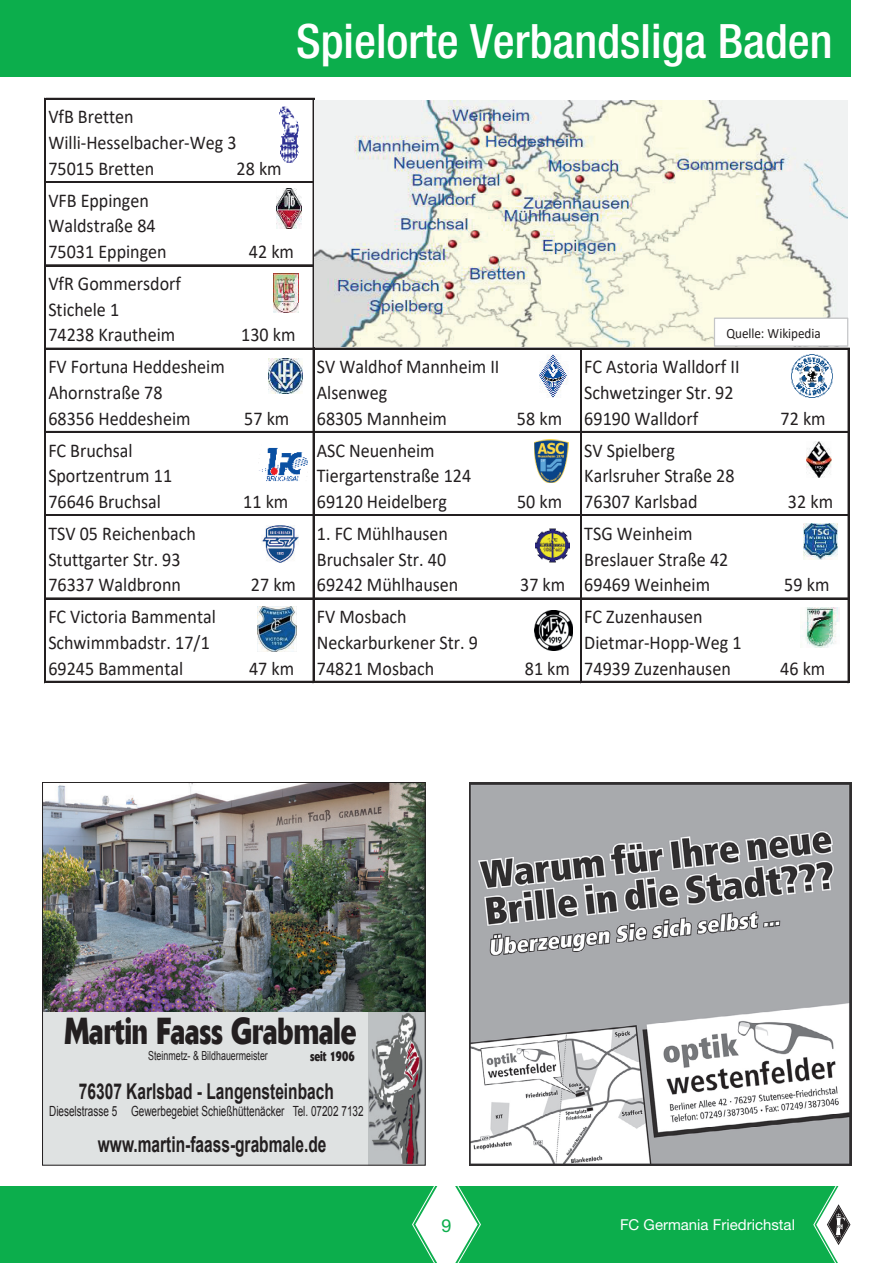
<style>
.page{position:relative;width:893px;height:1263px;background:#fff}
.page>*{position:absolute;margin:0;border:0;box-sizing:border-box;transform-origin:0 0}
.t1{font:500 47.4px "Helvetica Neue Condensed";color:#fff}
.t2{font:700 37.35px "Delta";color:#231f20;scale:.71 1}
.t3{font:700 21.75px "Arial";color:#231f20;scale:.71 1}
.t4{font:19.5px/25.7px "Calibri";color:#231f20;scale:.92 1}
.t5{font:18px "Helvetica Neue";color:#0cae4c}
.t6{font:15px "Helvetica Neue";color:#fff}
.t7{font:14.25px "Calibri";letter-spacing:-.005em;color:#231f20;scale:.92 1}
.t8{font:13.95px "Arial";color:#231f20;scale:.71 1}
.t9{font:700 13.95px "Delta";color:#231f20;scale:.71 1}
.t10{font:12.45px "Arial";color:#231f20;scale:.71 1}
</style>
<div class="page">
<div style="left:0;top:1186px;width:850px;height:77px;background:#0cae4c"></div>
<div style="left:0;top:0;width:850px;height:77px;background:#0cae4c"></div>
<svg style="left:813px;top:1165px;width:39px;height:98px"></svg>
<div style="left:43px;top:1011px;width:382px;height:154px;background:#dfe2e2"></div>
<svg style="left:368px;top:978px;width:113px;height:285px"></svg>
<img style="left:45px;top:784px;width:378px;height:227px">
<hr style="left:892px;top:1018px;width:1px;height:42px;background:#231f20">
<div style="left:43px;top:782px;width:382px;height:383px;border:1px solid #231f20"></div>
<img style="left:470px;top:783px;width:381px;height:382px">
<hr style="left:44px;top:98px;width:2px;height:585px;background:#231f20">
<hr style="left:313px;top:100px;width:1px;height:583px;background:#231f20">
<hr style="left:580px;top:350px;width:2px;height:333px;background:#231f20">
<hr style="left:848px;top:350px;width:1px;height:333px;background:#231f20">
<hr style="left:46px;top:98px;width:268px;height:2px;background:#231f20">
<hr style="left:46px;top:181px;width:268px;height:2px;background:#231f20">
<hr style="left:46px;top:265px;width:268px;height:1px;background:#231f20">
<hr style="left:46px;top:348px;width:803px;height:2px;background:#231f20">
<hr style="left:46px;top:431px;width:803px;height:2px;background:#231f20">
<hr style="left:46px;top:514px;width:803px;height:1px;background:#231f20">
<hr style="left:46px;top:515px;width:803px;height:1px;background:#231f20">
<hr style="left:46px;top:598px;width:803px;height:1px;background:#231f20">
<hr style="left:46px;top:681px;width:803px;height:2px;background:#231f20">
<img style="left:315px;top:100px;width:533px;height:246px">
<img style="left:805px;top:607px;width:34px;height:40px">
<img style="left:807px;top:442px;width:24px;height:36px">
<img style="left:539px;top:355px;width:29px;height:42px">
<img style="left:269px;top:359px;width:33px;height:34px">
<img style="left:273px;top:274px;width:25px;height:38px">
<img style="left:276px;top:188px;width:26px;height:41px">
<img style="left:536px;top:528px;width:34px;height:35px">
<img style="left:803px;top:524px;width:35px;height:36px">
<img style="left:279px;top:107px;width:19px;height:56px">
<div style="left:714px;top:318px;width:134px;height:28px;background:#fff"></div>
<div style="left:714px;top:318px;width:134px;height:29px;border:1px solid #c4c5c7"></div>
<img style="left:259px;top:447px;width:48px;height:35px">
<img style="left:791px;top:354px;width:41px;height:43px">
<img style="left:534px;top:611px;width:38px;height:39px">
<img style="left:257px;top:606px;width:39px;height:45px">
<img style="left:262px;top:525px;width:36px;height:38px">
<img style="left:534px;top:440px;width:34px;height:43px">
<h1 class="t1" style="left:296px;top:13px;width:538px">Spielorte Verbandsliga Baden</h1>
<p class="t4" style="left:48px;top:104px;width:206px">VfB Bretten<br>Willi-Hesselbacher-Weg 3<br>75015 Bretten</p>
<p class="t4" style="left:236px;top:155px;width:51px">28 km</p>
<p class="t4" style="left:48px;top:187px;width:130px">VFB Eppingen<br>Waldstraße 84<br>75031 Eppingen</p>
<p class="t4" style="left:48px;top:270px;width:146px">VfR Gommersdorf<br>Stichele 1<br>74238 Krautheim</p>
<p class="t4" style="left:48px;top:353px;width:193px">FV Fortuna Heddesheim<br>Ahornstraße 78<br>68356 Heddesheim</p>
<p class="t4" style="left:48px;top:437px;width:136px">FC Bruchsal<br>Sportzentrum 11<br>76646 Bruchsal</p>
<p class="t4" style="left:48px;top:520px;width:162px">TSV 05 Reichenbach<br>Stuttgarter Str. 93<br>76337 Waldbronn</p>
<p class="t4" style="left:48px;top:603px;width:184px">FC Victoria Bammental<br>Schwimmbadstr. 17/1<br>69245 Bammental</p>
<p class="t4" style="left:249px;top:238px;width:51px">42 km</p>
<p class="t4" style="left:241px;top:322px;width:61px">130 km</p>
<p class="t4" style="left:244px;top:405px;width:51px">57 km</p>
<p class="t4" style="left:243px;top:488px;width:51px">11 km</p>
<p class="t4" style="left:251px;top:571px;width:51px">27 km</p>
<p class="t4" style="left:249px;top:655px;width:51px">47 km</p>
<p class="t4" style="left:317px;top:353px;width:200px">SV Waldhof Mannheim II<br>Alsenweg<br>68305 Mannheim</p>
<p class="t4" style="left:317px;top:437px;width:169px">ASC Neuenheim<br>Tiergartenstraße 124<br>69120 Heidelberg</p>
<p class="t4" style="left:317px;top:520px;width:155px">1. FC Mühlhausen<br>Bruchsaler Str. 40<br>69242 Mühlhausen</p>
<p class="t4" style="left:317px;top:603px;width:176px">FV Mosbach<br>Neckarburkener Str. 9<br>74821 Mosbach</p>
<p class="t7" style="left:726px;top:323px;width:104px">Quelle: Wikipedia</p>
<p class="t4" style="left:517px;top:405px;width:51px">58 km</p>
<p class="t4" style="left:584px;top:353px;width:170px">FC Astoria Walldorf II<br>Schwetzinger Str. 92<br>69190 Walldorf</p>
<p class="t4" style="left:780px;top:405px;width:51px">72 km</p>
<p class="t4" style="left:517px;top:488px;width:51px">50 km</p>
<p class="t4" style="left:584px;top:437px;width:165px">SV Spielberg<br>Karlsruher Straße 28<br>76307 Karlsbad</p>
<p class="t4" style="left:788px;top:488px;width:51px">32 km</p>
<p class="t4" style="left:520px;top:571px;width:51px">37 km</p>
<p class="t4" style="left:584px;top:520px;width:158px">TSG Weinheim<br>Breslauer Straße 42<br>69469 Weinheim</p>
<p class="t4" style="left:784px;top:571px;width:51px">59 km</p>
<p class="t4" style="left:525px;top:655px;width:51px">81 km</p>
<p class="t4" style="left:584px;top:603px;width:172px">FC Zuzenhausen<br>Dietmar-Hopp-Weg 1<br>74939 Zuzenhausen</p>
<p class="t4" style="left:780px;top:655px;width:51px">46 km</p>
<h2 class="t2" style="left:64px;top:1007px;width:413px">Martin Faass Grabmale</h2>
<p class="t3" style="left:79px;top:1077px;width:361px">76307 Karlsbad - Langensteinbach</p>
<p class="t8" style="left:49px;top:1102px;width:444px">Dieselstrasse 5 Gewerbegebiet Schießhüttenäcker Tel. 07202 7132</p>
<p class="t10" style="left:148px;top:1047px;width:170px">Steinmetz- &amp; Bildhauermeister</p>
<p class="t9" style="left:310px;top:1047px;width:64px">seit 1906</p>
<p class="t3" style="left:98px;top:1130px;width:323px">www.martin-faass-grabmale.de</p>
<p class="t5" style="left:441px;top:1215px;width:12px">9</p>
<p class="t6" style="left:620px;top:1216px;width:177px">FC Germania Friedrichstal</p>
</div>
